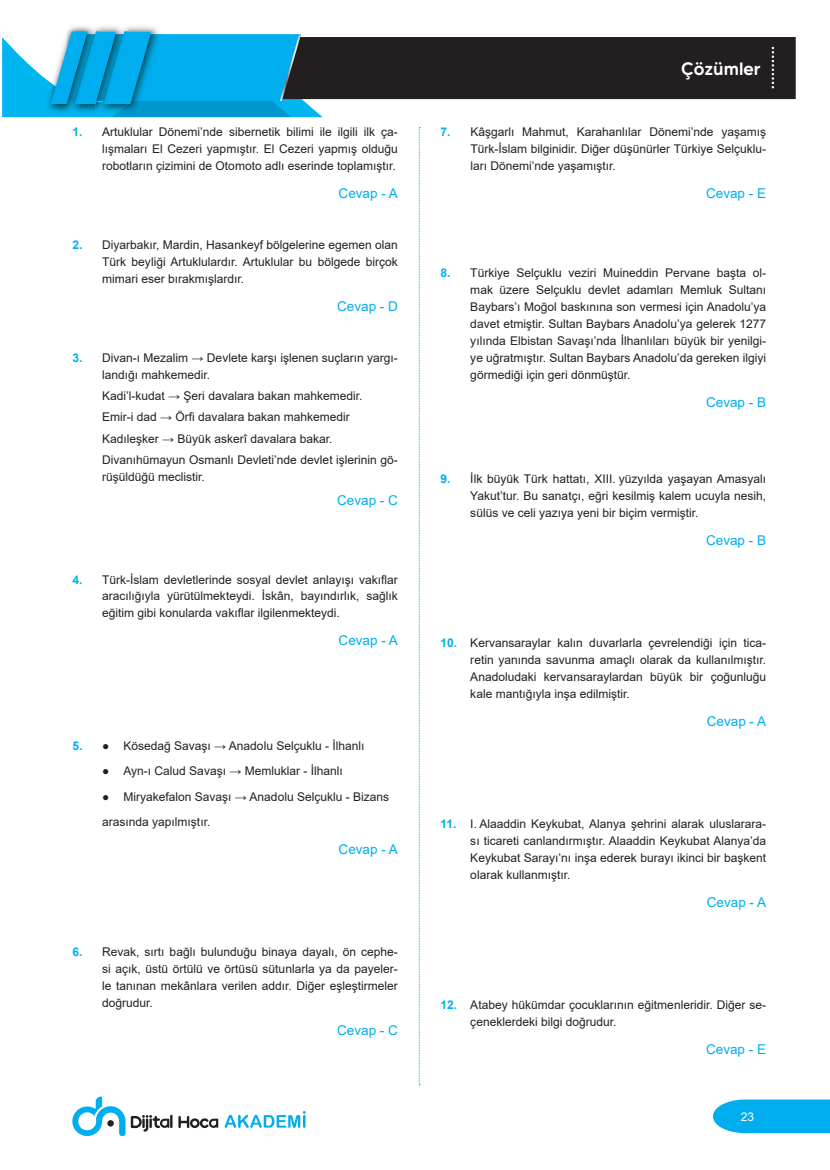
<style>
.page{position:relative;width:830px;height:1170px;background:#fff}
.page>*{position:absolute;margin:0;border:0;box-sizing:border-box;transform-origin:0 0}
.t1{font:500 18px "MADE Tommy Soft";color:#fff}
.CEVAP{font:13.5px "Arial";color:#00aeef}
.Çözüm_devam{font:12px/17px "Arial";color:#231f20;text-align:justify}
.t2{font:12px "Arial";color:#fff}
.s1{font-weight:700;color:#00aeef}
</style>
<div class="page">
<svg style="left:713px;top:1099px;width:116px;height:33px;background:#11b3f0"></svg>
<svg style="left:72px;top:1096px;width:53px;height:39px"></svg>
<svg style="left:107px;top:1119px;width:7px;height:7px"></svg>
<svg style="left:224px;top:1111px;width:81px;height:16px"></svg>
<svg style="left:178px;top:1116px;width:40px;height:12px"></svg>
<svg style="left:131px;top:1114px;width:41px;height:17px"></svg>
<svg style="left:418px;top:127px;width:2px;height:958px"></svg>
<div style="left:322px;top:37px;width:473px;height:62px;background:#231f20"></div>
<svg style="left:2px;top:26px;width:320px;height:91px;background:#2babda"></svg>
<svg style="left:771px;top:47px;width:2px;height:41px"></svg>
<p class="Çözüm_devam" style="left:102px;top:124px;width:297px;text-indent:-30px"><span class="s1">1.</span> Artuklular Dönemi’nde sibernetik bilimi ile ilgili ilk ça&shy;lışmaları El Cezeri yapmıştır. El Cezeri yapmış olduğu robotların çizimini de Otomoto adlı eserinde toplamıştır.</p>
<p class="CEVAP" style="left:338px;top:184px;width:61px">Cevap - A</p>
<p class="Çözüm_devam" style="left:102px;top:236px;width:297px;text-indent:-30px"><span class="s1">2.</span> Diyarbakır, Mardin, Hasankeyf bölgelerine egemen olan Türk beyliği Artuklulardır. Artuklular bu bölgede birçok mimari eser bırakmışlardır.</p>
<p class="CEVAP" style="left:337px;top:297px;width:62px">Cevap - D</p>
<p class="Çözüm_devam" style="left:102px;top:349px;width:297px;text-indent:-30px"><span class="s1">3.</span> Divan-ı Mezalim → Devlete karşı işlenen suçların yargı&shy;landığı mahkemedir.</p>
<p class="Çözüm_devam" style="left:102px;top:387px;width:262px">Kadi’l-kudat → Şeri davalara bakan mahkemedir.</p>
<p class="Çözüm_devam" style="left:102px;top:408px;width:249px">Emir-i dad → Örfi davalara bakan mahkemedir</p>
<p class="Çözüm_devam" style="left:102px;top:430px;width:232px">Kadıleşker → Büyük askerî davalara bakar.</p>
<p class="Çözüm_devam" style="left:102px;top:451px;width:297px">Divanıhümayun Osmanlı Devleti’nde devlet işlerinin gö&shy;rüşüldüğü meclistir.</p>
<p class="CEVAP" style="left:337px;top:490px;width:62px">Cevap - C</p>
<p class="Çözüm_devam" style="left:102px;top:570px;width:297px;text-indent:-30px"><span class="s1">4.</span> Türk-İslam devletlerinde sosyal devlet anlayışı vakıflar aracılığıyla yürütülmekteydi. İskân, bayındırlık, sağlık eğitim gibi konularda vakıflar ilgilenmekteydi.</p>
<p class="CEVAP" style="left:338px;top:631px;width:61px">Cevap - A</p>
<p class="Çözüm_devam" style="left:72px;top:737px;width:293px"><span class="s1">5.</span> ● Kösedağ Savaşı → Anadolu Selçuklu - İlhanlı</p>
<p class="Çözüm_devam" style="left:102px;top:762px;width:242px">● Ayn-ı Calud Savaşı → Memluklar - İlhanlı</p>
<p class="Çözüm_devam" style="left:102px;top:788px;width:288px">● Miryakefalon Savaşı → Anadolu Selçuklu - Bizans</p>
<p class="Çözüm_devam" style="left:102px;top:813px;width:110px">arasında yapılmıştır.</p>
<p class="CEVAP" style="left:338px;top:840px;width:61px">Cevap - A</p>
<p class="Çözüm_devam" style="left:102px;top:943px;width:297px;text-indent:-30px"><span class="s1">6.</span> Revak, sırtı bağlı bulunduğu binaya dayalı, ön cephe&shy;si açık, üstü örtülü ve örtüsü sütunlarla ya da payeler&shy;le tanınan mekânlara verilen addır. Diğer eşleştirmeler doğrudur.</p>
<p class="CEVAP" style="left:337px;top:1020px;width:62px">Cevap - C</p>
<h1 class="t1" style="left:680px;top:57px;width:81px">Çözümler</h1>
<p class="Çözüm_devam" style="left:470px;top:124px;width:297px;text-indent:-30px"><span class="s1">7.</span> Kâşgarlı Mahmut, Karahanlılar Dönemi’nde yaşamış Türk-İslam bilginidir. Diğer düşünürler Türkiye Selçuklu&shy;ları Dönemi’nde yaşamıştır.</p>
<p class="CEVAP" style="left:705px;top:184px;width:62px">Cevap - E</p>
<p class="Çözüm_devam" style="left:470px;top:264px;width:297px;text-indent:-30px"><span class="s1">8.</span> Türkiye Selçuklu veziri Muineddin Pervane başta ol&shy;mak üzere Selçuklu devlet adamları Memluk Sultanı Baybars’ı Moğol baskınına son vermesi için Anadolu’ya davet etmiştir. Sultan Baybars Anadolu’ya gelerek 1277 yılında Elbistan Savaşı’nda İlhanlıları büyük bir yenilgi&shy;ye uğratmıştır. Sultan Baybars Anadolu’da gereken ilgiyi görmediği için geri dönmüştür.</p>
<p class="CEVAP" style="left:705px;top:393px;width:62px">Cevap - B</p>
<p class="Çözüm_devam" style="left:470px;top:470px;width:297px;text-indent:-30px"><span class="s1">9.</span> İlk büyük Türk hattatı, XIII. yüzyılda yaşayan Amasyalı Yakut’tur. Bu sanatçı, eğri kesilmiş kalem ucuyla nesih, sülüs ve celi yazıya yeni bir biçim vermiştir.</p>
<p class="CEVAP" style="left:705px;top:531px;width:62px">Cevap - B</p>
<p class="Çözüm_devam" style="left:470px;top:634px;width:297px;text-indent:-30px"><span class="s1">10.</span> Kervansaraylar kalın duvarlarla çevrelendiği için tica&shy;retin yanında savunma amaçlı olarak da kullanılmıştır.<br>Anadoludaki kervansaraylardan büyük bir çoğunluğu kale mantığıyla inşa edilmiştir.</p>
<p class="CEVAP" style="left:706px;top:712px;width:61px">Cevap - A</p>
<p class="Çözüm_devam" style="left:470px;top:815px;width:297px;text-indent:-30px"><span class="s1">11.</span> I. Alaaddin Keykubat, Alanya şehrini alarak uluslarara&shy;sı ticareti canlandırmıştır. Alaaddin Keykubat Alanya’da Keykubat Sarayı’nı inşa ederek burayı ikinci bir başkent olarak kullanmıştır.</p>
<p class="CEVAP" style="left:706px;top:892px;width:61px">Cevap - A</p>
<p class="Çözüm_devam" style="left:470px;top:995px;width:297px;text-indent:-30px"><span class="s1">12.</span> Atabey hükümdar çocuklarının eğitmenleridir. Diğer se&shy;çeneklerdeki bilgi doğrudur.</p>
<p class="CEVAP" style="left:705px;top:1039px;width:62px">Cevap - E</p>
<p class="t2" style="left:740px;top:1108px;width:15px">23</p>
</div>
